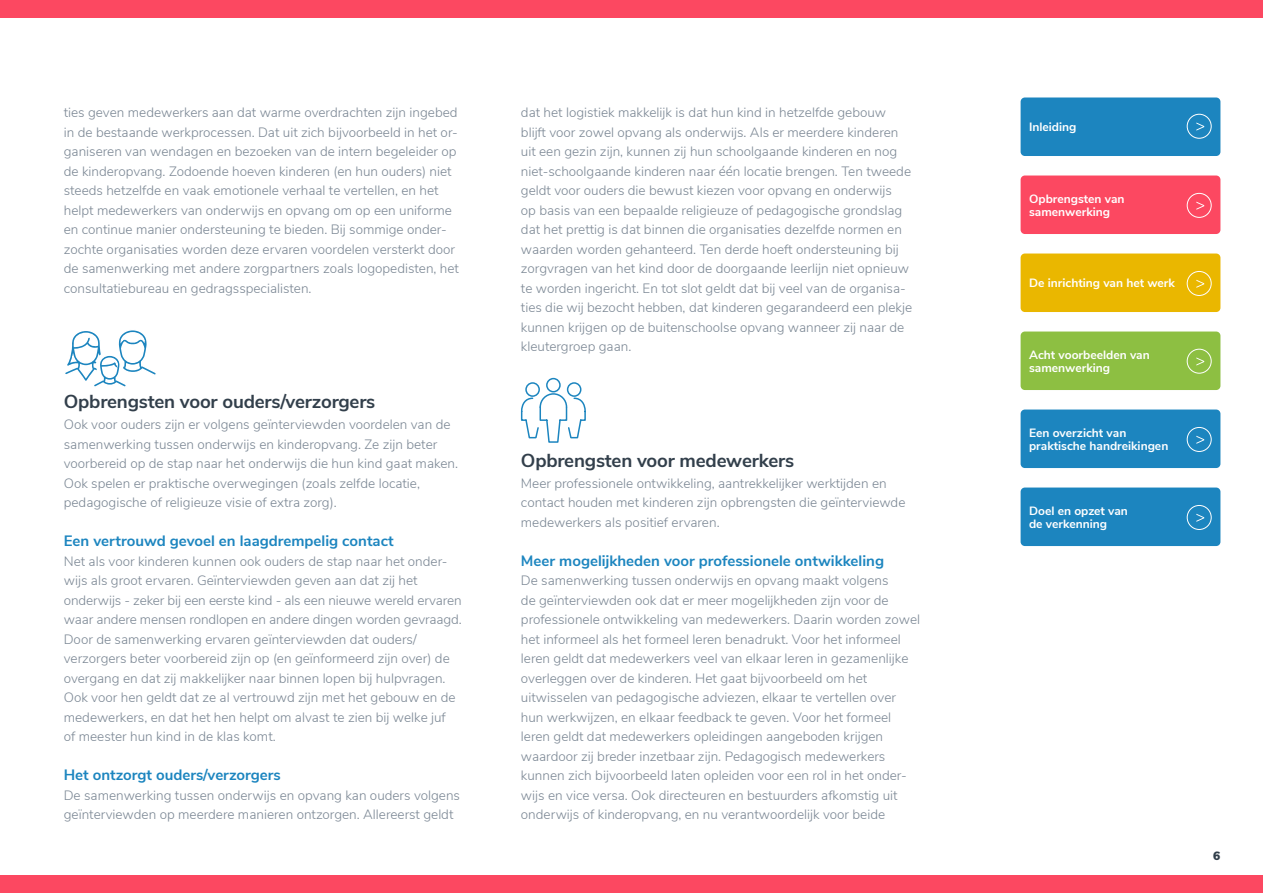
<style>
.page{position:relative;width:1263px;height:893px;background:#fff}
.page>*{position:absolute;margin:0;border:0;box-sizing:border-box;transform-origin:0 0}
.TUSSENkop{font:700 18.75px "Nunito Sans";letter-spacing:-.01em;color:#323f4b}
.ALINEAkop{font:700 15px "Nunito Sans";color:#1c85bf}
.BODY{font:300 13.5px/19.5px "Nunito Sans";color:#7b8794}
.t1{font:700 12px/13.5px "Nunito Sans";color:#fff}
.t2{font:900 12px "Nunito Sans";color:#323f4b}
</style>
<div class="page">
<div style="left:0;top:0;width:1263px;height:17px;background:#fc4861"></div>
<div style="left:0;top:876px;width:1263px;height:17px;background:#fc4861"></div>
<div style="left:1020px;top:176px;width:200px;height:58px;background:#fc4861;border-radius:4px"></div>
<div style="left:1020px;top:254px;width:200px;height:58px;background:#eab700;border-radius:4px"></div>
<div style="left:1020px;top:410px;width:200px;height:58px;background:#1c85bf;border-radius:4px"></div>
<div style="left:1020px;top:488px;width:200px;height:58px;background:#1c85bf;border-radius:4px"></div>
<div style="left:1020px;top:332px;width:200px;height:58px;background:#8dbf42;border-radius:4px"></div>
<div style="left:1020px;top:98px;width:200px;height:58px;background:#1c85bf;border-radius:4px"></div>
<div style="left:1187px;top:114px;width:24px;height:25px;border:1px solid #fff;border-radius:50%"></div>
<svg style="left:1196px;top:123px;width:8px;height:8px"></svg>
<div style="left:1187px;top:193px;width:24px;height:25px;border:1px solid #fff;border-radius:50%"></div>
<svg style="left:1196px;top:202px;width:8px;height:8px"></svg>
<div style="left:1187px;top:271px;width:24px;height:25px;border:1px solid #fff;border-radius:50%"></div>
<svg style="left:1196px;top:280px;width:8px;height:8px"></svg>
<div style="left:1187px;top:349px;width:24px;height:25px;border:1px solid #fff;border-radius:50%"></div>
<svg style="left:1196px;top:357px;width:8px;height:9px"></svg>
<div style="left:1187px;top:427px;width:24px;height:25px;border:1px solid #fff;border-radius:50%"></div>
<svg style="left:1196px;top:436px;width:8px;height:8px"></svg>
<div style="left:1187px;top:505px;width:24px;height:25px;border:1px solid #fff;border-radius:50%"></div>
<svg style="left:1196px;top:514px;width:8px;height:8px"></svg>
<svg style="left:65px;top:330px;width:91px;height:57px"></svg>
<svg style="left:520px;top:377px;width:66px;height:66px"></svg>
<p class="BODY" style="left:64px;top:102px;width:397px">ties geven medewerkers aan dat warme overdrachten zijn ingebed in de bestaande werkprocessen. Dat uit zich bijvoorbeeld in het or&shy;ganiseren van wendagen en bezoeken van de intern begeleider op de kinderopvang. Zodoende hoeven kinderen (en hun ouders) niet steeds hetzelfde en vaak emotionele verhaal te vertellen, en het helpt medewerkers van onderwijs en opvang om op een uniforme en continue manier ondersteuning te bieden. Bij sommige onder&shy;zochte organisaties worden deze ervaren voordelen versterkt door de samenwerking met andere zorgpartners zoals logopedisten, het consultatiebureau en gedragsspecialisten.</p>
<p class="TUSSENkop" style="left:64px;top:388px;width:313px">Opbrengsten voor ouders/verzorgers</p>
<p class="BODY" style="left:64px;top:414px;width:396px">Ook voor ouders zijn er volgens geïnterviewden voordelen van de samenwerking tussen onderwijs en kinderopvang. Ze zijn beter voorbereid op de stap naar het onderwijs die hun kind gaat maken.<br>Ook spelen er praktische overwegingen (zoals zelfde locatie, pedagogische of religieuze visie of extra zorg).</p>
<p class="ALINEAkop" style="left:64px;top:530px;width:331px">Een vertrouwd gevoel en laagdrempelig contact</p>
<p class="BODY" style="left:64px;top:550px;width:399px">Net als voor kinderen kunnen ook ouders de stap naar het onder&shy;wijs als groot ervaren. Geïnterviewden geven aan dat zij het onderwijs - zeker bij een eerste kind - als een nieuwe wereld ervaren waar andere mensen rondlopen en andere dingen worden gevraagd.<br>Door de samenwerking ervaren geïnterviewden dat ouders/ verzorgers beter voorbereid zijn op (en geïnformeerd zijn over) de overgang en dat zij makkelijker naar binnen lopen bij hulpvragen.<br>Ook voor hen geldt dat ze al vertrouwd zijn met het gebouw en de medewerkers, en dat het hen helpt om alvast te zien bij welke juf<br>of meester hun kind in de klas komt.</p>
<p class="ALINEAkop" style="left:64px;top:764px;width:219px">Het ontzorgt ouders/verzorgers</p>
<p class="BODY" style="left:64px;top:784px;width:398px">De samenwerking tussen onderwijs en opvang kan ouders volgens geïnterviewden op meerdere manieren ontzorgen. Allereerst geldt</p>
<p class="BODY" style="left:521px;top:102px;width:393px">dat het logistiek makkelijk is dat hun kind in hetzelfde gebouw blijft voor zowel opvang als onderwijs. Als er meerdere kinderen uit een gezin zijn, kunnen zij hun schoolgaande kinderen en nog niet-schoolgaande kinderen naar één locatie brengen. Ten tweede geldt voor ouders die bewust kiezen voor opvang en onderwijs<br>op basis van een bepaalde religieuze of pedagogische grondslag dat het prettig is dat binnen die organisaties dezelfde normen en waarden worden gehanteerd. Ten derde hoeft ondersteuning bij zorgvragen van het kind door de doorgaande leerlijn niet opnieuw te worden ingericht. En tot slot geldt dat bij veel van de organisa&shy;ties die wij bezocht hebben, dat kinderen gegarandeerd een plekje kunnen krijgen op de buitenschoolse opvang wanneer zij naar de kleutergroep gaan.</p>
<p class="TUSSENkop" style="left:521px;top:446px;width:275px">Opbrengsten voor medewerkers</p>
<p class="BODY" style="left:521px;top:472px;width:386px">Meer professionele ontwikkeling, aantrekkelijker werktijden en contact houden met kinderen zijn opbrengsten die geïnterviewde medewerkers als positief ervaren.</p>
<p class="ALINEAkop" style="left:521px;top:549px;width:365px">Meer mogelijkheden voor professionele ontwikkeling</p>
<p class="BODY" style="left:521px;top:570px;width:401px">De samenwerking tussen onderwijs en opvang maakt volgens<br>de geïnterviewden ook dat er meer mogelijkheden zijn voor de professionele ontwikkeling van medewerkers. Daarin worden zowel het informeel als het formeel leren benadrukt. Voor het informeel leren geldt dat medewerkers veel van elkaar leren in gezamenlijke overleggen over de kinderen. Het gaat bijvoorbeeld om het uitwisselen van pedagogische adviezen, elkaar te vertellen over hun werkwijzen, en elkaar feedback te geven. Voor het formeel leren geldt dat medewerkers opleidingen aangeboden krijgen waardoor zij breder inzetbaar zijn. Pedagogisch medewerkers kunnen zich bijvoorbeeld laten opleiden voor een rol in het onder&shy;wijs en vice versa. Ook directeuren en bestuurders afkomstig uit onderwijs of kinderopvang, en nu verantwoordelijk voor beide</p>
<p class="t1" style="left:1029px;top:120px;width:49px">Inleiding</p>
<p class="t1" style="left:1029px;top:191px;width:97px">Opbrengsten van samenwerking</p>
<p class="t1" style="left:1029px;top:276px;width:147px">De inrichting van het werk</p>
<p class="t1" style="left:1029px;top:347px;width:122px">Acht voorbeelden van samenwerking</p>
<p class="t1" style="left:1029px;top:425px;width:141px">Een overzicht van praktische handreikingen</p>
<p class="t1" style="left:1029px;top:503px;width:100px">Doel en opzet van de verkenning</p>
<p class="t2" style="left:1213px;top:846px;width:9px">6</p>
</div>
